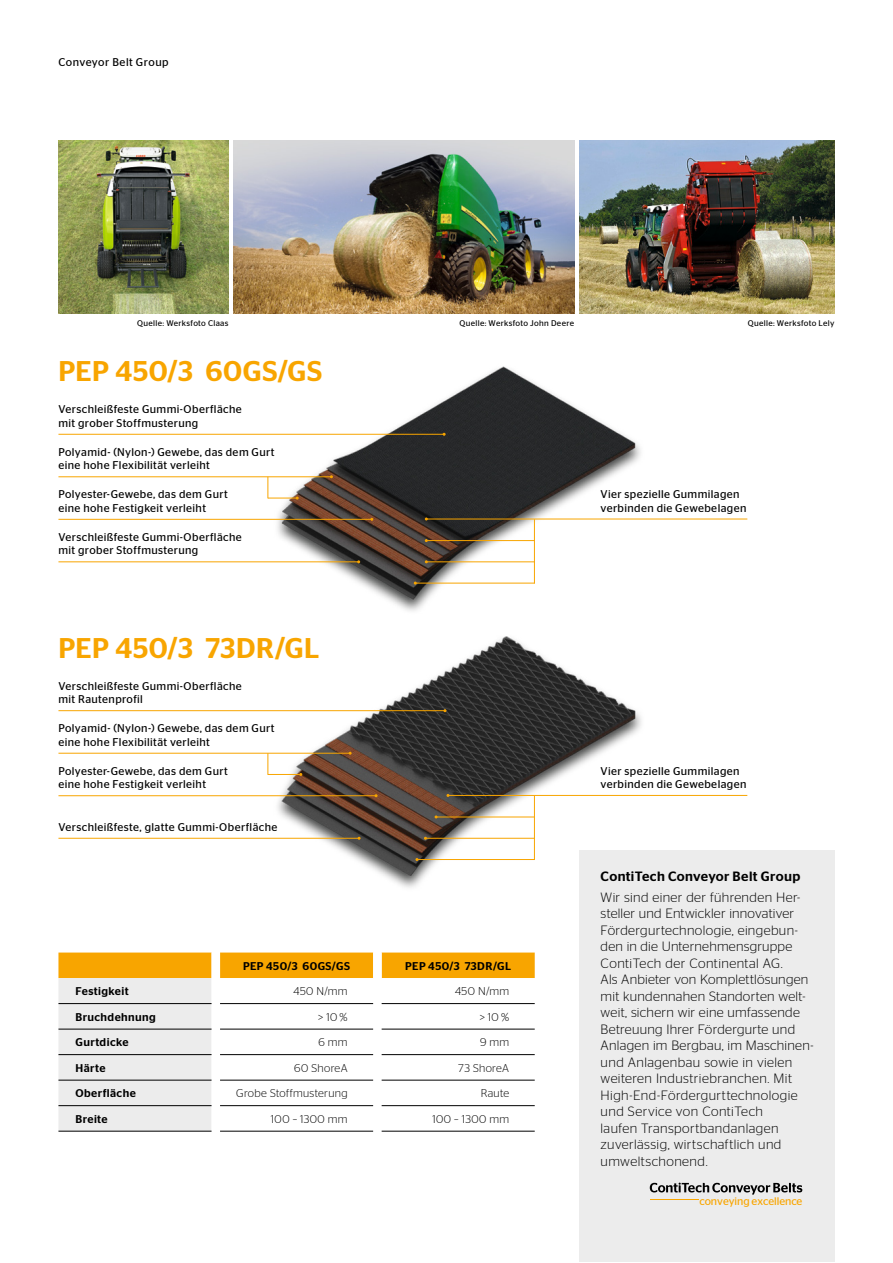
<style>
.page{position:relative;width:893px;height:1263px;background:#fff}
.page>*{position:absolute;margin:0;border:0;box-sizing:border-box;transform-origin:0 0}
.t1{font:500 28.5px "Stag Sans";letter-spacing:.02em;color:#f8a500}
.t2{font:300 13.5px/16.5px "Stag Sans";letter-spacing:.025em;color:#000}
.t3{font:500 13.5px "Stag Sans";letter-spacing:.03em;color:#000}
.t4{font:11.25px/13.5px "Stag Sans";letter-spacing:.035em;color:#000}
.t5{font:300 11.25px "Stag Sans";letter-spacing:.03em;color:#000}
.t6{font:500 11.25px "Stag Sans";letter-spacing:.035em;color:#000}
.t7{font:11.1px "Stag Sans";letter-spacing:-.005em;color:#f8a500}
.t8{font:8.25px "Stag Sans";letter-spacing:.04em;color:#000}
</style>
<div class="page">
<svg style="left:58px;top:952px;width:477px;height:179px;background:#eed39c"></svg>
<svg style="left:212px;top:978px;width:323px;height:153px"></svg>
<hr style="left:58px;top:1003px;width:154px;height:1px;background:#000">
<hr style="left:220px;top:1003px;width:153px;height:1px;background:#000">
<hr style="left:382px;top:1003px;width:153px;height:1px;background:#000">
<hr style="left:58px;top:1029px;width:154px;height:1px;background:#000">
<hr style="left:220px;top:1029px;width:153px;height:1px;background:#000">
<hr style="left:382px;top:1029px;width:153px;height:1px;background:#000">
<hr style="left:58px;top:1054px;width:154px;height:1px;background:#000">
<hr style="left:220px;top:1054px;width:153px;height:1px;background:#000">
<hr style="left:382px;top:1054px;width:153px;height:1px;background:#000">
<hr style="left:58px;top:1080px;width:154px;height:1px;background:#000">
<hr style="left:58px;top:1105px;width:154px;height:1px;background:#000">
<hr style="left:220px;top:1080px;width:153px;height:1px;background:#000">
<hr style="left:382px;top:1080px;width:153px;height:1px;background:#000">
<hr style="left:220px;top:1105px;width:153px;height:1px;background:#000">
<hr style="left:382px;top:1105px;width:153px;height:1px;background:#000">
<hr style="left:58px;top:1131px;width:154px;height:1px;background:#000">
<hr style="left:220px;top:1131px;width:153px;height:1px;background:#000">
<hr style="left:382px;top:1131px;width:153px;height:1px;background:#000">
<img style="left:234px;top:140px;width:340px;height:173px">
<img style="left:58px;top:140px;width:171px;height:173px">
<img style="left:579px;top:140px;width:255px;height:173px">
<img style="left:258px;top:636px;width:397px;height:252px">
<hr style="left:58px;top:710px;width:387px;height:1px;background:#f8a500">
<hr style="left:58px;top:753px;width:292px;height:1px;background:#f8a500">
<hr style="left:58px;top:795px;width:318px;height:1px;background:#f8a500">
<hr style="left:268px;top:774px;width:33px;height:1px;background:#f8a500">
<hr style="left:58px;top:838px;width:301px;height:1px;background:#f8a500">
<hr style="left:448px;top:795px;width:299px;height:1px;background:#f8a500">
<hr style="left:436px;top:817px;width:99px;height:1px;background:#f8a500">
<hr style="left:425px;top:838px;width:110px;height:1px;background:#f8a500">
<hr style="left:417px;top:859px;width:118px;height:1px;background:#f8a500">
<hr style="left:534px;top:796px;width:1px;height:64px;background:#f8a500">
<svg style="left:267px;top:753px;width:1px;height:22px"></svg>
<img style="left:259px;top:366px;width:394px;height:245px">
<hr style="left:58px;top:476px;width:273px;height:1px;background:#f8a500">
<hr style="left:58px;top:519px;width:314px;height:1px;background:#f8a500">
<hr style="left:58px;top:561px;width:301px;height:1px;background:#f8a500">
<hr style="left:426px;top:519px;width:321px;height:1px;background:#f8a500">
<hr style="left:426px;top:540px;width:109px;height:1px;background:#f8a500">
<hr style="left:426px;top:561px;width:109px;height:1px;background:#f8a500">
<hr style="left:415px;top:583px;width:120px;height:1px;background:#f8a500">
<hr style="left:534px;top:519px;width:1px;height:64px;background:#f8a500">
<svg style="left:267px;top:477px;width:32px;height:22px"></svg>
<div style="left:579px;top:850px;width:255px;height:412px;background:#ececec"></div>
<svg style="left:650px;top:1182px;width:152px;height:12px"></svg>
<hr style="left:650px;top:1199px;width:48px;height:1px;background:#f8a500">
<hr style="left:58px;top:434px;width:386px;height:1px;background:#f8a500">
<p class="t4" style="left:58px;top:55px;width:112px">Conveyor Belt Group</p>
<p class="t8" style="left:137px;top:319px;width:93px">Quelle: Werksfoto Claas</p>
<p class="t8" style="left:459px;top:319px;width:116px">Quelle: Werksfoto John Deere</p>
<p class="t8" style="left:748px;top:319px;width:88px">Quelle: Werksfoto Lely</p>
<h1 class="t1" style="left:58px;top:355px;width:265px">PEP 450/3 60GS/GS</h1>
<p class="t4" style="left:58px;top:402px;width:185px">Verschleißfeste Gummi-Oberfläche mit grober Stoffmusterung</p>
<p class="t4" style="left:58px;top:445px;width:218px">Polyamid- (Nylon-) Gewebe, das dem Gurt eine hohe Flexibilität verleiht</p>
<p class="t4" style="left:58px;top:487px;width:171px">Polyester-Gewebe, das dem Gurt eine hohe Festigkeit verleiht</p>
<p class="t4" style="left:601px;top:487px;width:147px">Vier spezielle Gummilagen verbinden die Gewebelagen</p>
<p class="t4" style="left:58px;top:530px;width:185px">Verschleißfeste Gummi-Oberfläche mit grober Stoffmusterung</p>
<h1 class="t1" style="left:58px;top:631px;width:263px">PEP 450/3 73DR/GL</h1>
<p class="t4" style="left:58px;top:679px;width:185px">Verschleißfeste Gummi-Oberfläche mit Rautenprofil</p>
<p class="t4" style="left:58px;top:721px;width:218px">Polyamid- (Nylon-) Gewebe, das dem Gurt eine hohe Flexibilität verleiht</p>
<p class="t4" style="left:58px;top:764px;width:171px">Polyester-Gewebe, das dem Gurt eine hohe Festigkeit verleiht</p>
<p class="t4" style="left:58px;top:820px;width:220px">Verschleißfeste, glatte Gummi-Oberfläche</p>
<p class="t6" style="left:243px;top:959px;width:108px">PEP 450/3 60GS/GS</p>
<p class="t6" style="left:405px;top:959px;width:107px">PEP 450/3 73DR/GL</p>
<p class="t6" style="left:75px;top:985px;width:55px">Festigkeit</p>
<p class="t5" style="left:293px;top:985px;width:56px">450 N/mm</p>
<p class="t5" style="left:455px;top:985px;width:56px">450 N/mm</p>
<p class="t6" style="left:75px;top:1010px;width:82px">Bruchdehnung</p>
<p class="t5" style="left:318px;top:1011px;width:31px">&gt; 10%</p>
<p class="t5" style="left:480px;top:1011px;width:31px">&gt; 10%</p>
<p class="t6" style="left:75px;top:1036px;width:55px">Gurtdicke</p>
<p class="t5" style="left:318px;top:1036px;width:31px">6 mm</p>
<p class="t5" style="left:480px;top:1036px;width:31px">9 mm</p>
<p class="t6" style="left:75px;top:1061px;width:31px">Härte</p>
<p class="t5" style="left:294px;top:1062px;width:55px">60 ShoreA</p>
<p class="t5" style="left:458px;top:1062px;width:52px">73 ShoreA</p>
<p class="t6" style="left:75px;top:1087px;width:62px">Oberfläche</p>
<p class="t5" style="left:236px;top:1087px;width:113px">Grobe Stoffmusterung</p>
<p class="t5" style="left:481px;top:1087px;width:30px">Raute</p>
<p class="t6" style="left:75px;top:1112px;width:34px">Breite</p>
<p class="t5" style="left:271px;top:1113px;width:78px">100 – 1300 mm</p>
<p class="t5" style="left:433px;top:1113px;width:78px">100 – 1300 mm</p>
<p class="t4" style="left:601px;top:764px;width:147px">Vier spezielle Gummilagen verbinden die Gewebelagen</p>
<p class="t3" style="left:601px;top:869px;width:201px">ContiTech Conveyor Belt Group</p>
<p class="t2" style="left:601px;top:889px;width:214px">Wir sind einer der führenden Her&shy;steller und Entwickler innovativer<br>Fördergurtechnologie, eingebun&shy;den in die Unternehmensgruppe<br>ContiTech der Continental AG.<br>Als Anbieter von Komplettlösungen mit kundennahen Standorten welt&shy;weit, sichern wir eine umfassende<br>Betreuung Ihrer Fördergurte und<br>Anlagen im Bergbau, im Maschinen&shy;und Anlagenbau sowie in vielen weiteren Industriebranchen. Mit<br>High-End-Fördergurttechnologie und Service von ContiTech<br>laufen Transportbandanlagen zuverlässig, wirtschaftlich und umweltschonend.</p>
<p class="t7" style="left:699px;top:1194px;width:104px">conveying excellence</p>
</div>
